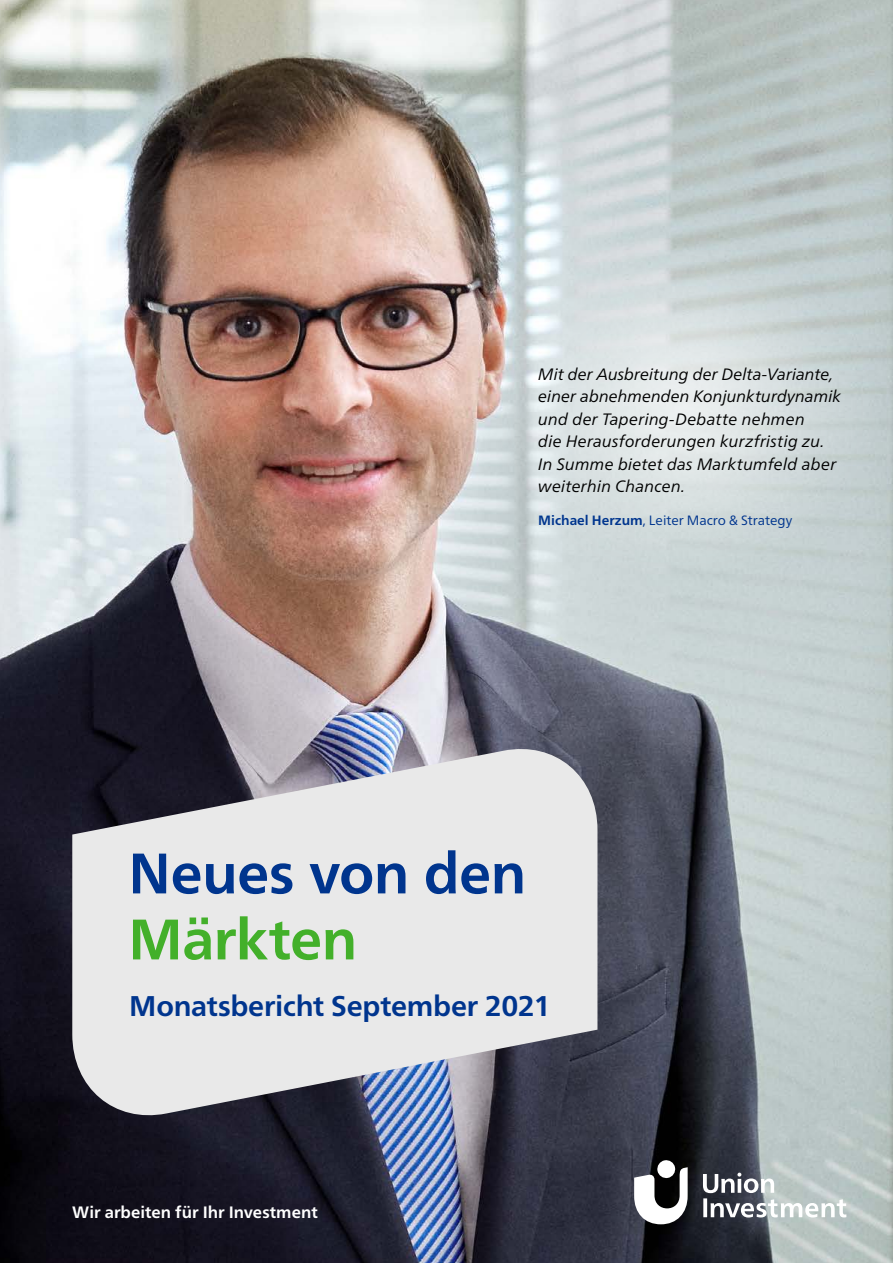
<style>
.page{position:relative;width:893px;height:1263px;background:#fff}
.page>*{position:absolute;margin:0;border:0;box-sizing:border-box;transform-origin:0 0}
.t1{font:57px "Frutiger Neuefuer UI Bold";letter-spacing:-.01em;color:#00358e}
.t2{font:57px "Frutiger Neuefuer UI Bold";letter-spacing:-.01em;color:#43b02a}
.t3{font:28.5px "Frutiger Neuefuer UI Bold";letter-spacing:-.01em;color:#00358e}
.t4{font:16.5px/22.5px "Frutiger Neuefuer UI Book It";letter-spacing:.01em;color:#000}
.t5{font:16.5px "Frutiger Neuefuer UI Bold";color:#fff}
.t6{font:13.5px "Frutiger Neuefuer UI Book";letter-spacing:-.005em;color:#00358e}
.s1{font-family:"Frutiger Neuefuer UI Bold"}
</style>
<div class="page">
<img style="left:0;top:0;width:893px;height:1263px">
<svg style="left:470px;top:228px;width:423px;height:361px"></svg>
<svg style="left:634px;top:1159px;width:212px;height:65px"></svg>
<svg style="left:72px;top:732px;width:525px;height:400px;fill:#e9e9e9"></svg>
<p class="t4" style="left:538px;top:363px;width:304px">Mit der Ausbreitung der Delta-Variante, einer abnehmenden Konjunkturdynamik und der Tapering-Debatte nehmen<br>die Herausforderungen kurzfristig zu.<br>In Summe bietet das Marktumfeld aber weiterhin Chancen.</p>
<p class="t6" style="left:538px;top:512px;width:256px"><span class="s1">Michael Herzum</span>, Leiter Macro &amp; Strategy</p>
<h1 class="t1" style="left:128px;top:840px;width:400px">Neues von den</h1>
<h1 class="t2" style="left:128px;top:906px;width:231px">Märkten</h1>
<h2 class="t3" style="left:129px;top:989px;width:423px">Monatsbericht September 2021</h2>
<p class="t5" style="left:72px;top:1203px;width:247px">Wir arbeiten für Ihr Investment</p>
</div>
